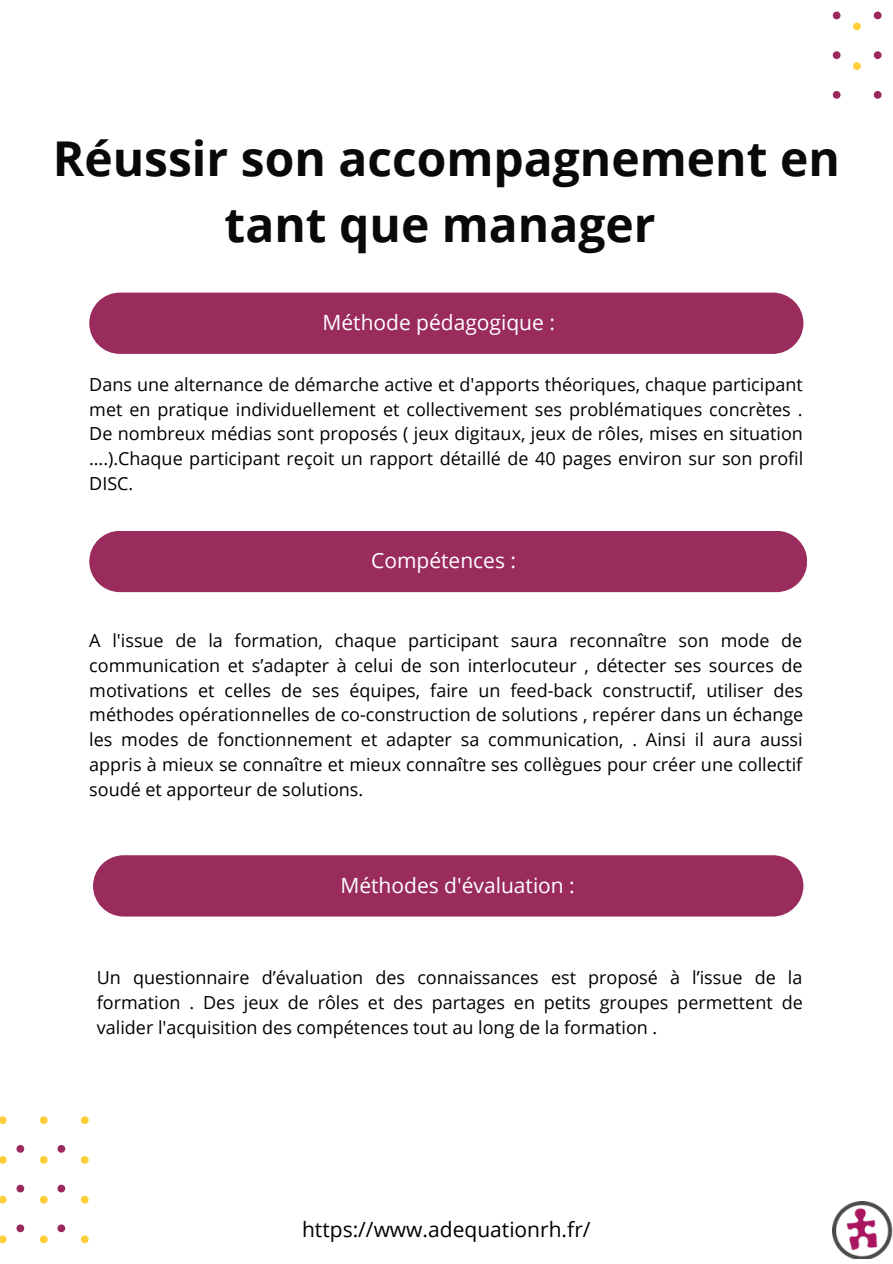
<style>
.page{position:relative;width:893px;height:1264px;background:#fff}
.page>*{position:absolute;margin:0;border:0;box-sizing:border-box;transform-origin:0 0}
.t1{font:700 48px/66.3px "Open Sans";color:#090909;text-align:center}
.t2{font:21px "Open Sans";color:#fff}
.t3{font:21px "Open Sans";color:#000}
.t4{font:18px/24.8px "Open Sans";color:#000;text-align:justify}
</style>
<div class="page">
<img style="left:832px;top:1201px;width:60px;height:57px">
<div style="left:89px;top:292px;width:714px;height:62px;background:#9a2b5d;border-radius:31px"></div>
<div style="left:89px;top:531px;width:717px;height:61px;background:#9a2b5d;border-radius:31px"></div>
<div style="left:93px;top:855px;width:710px;height:61px;background:#9a2b5d;border-radius:31px"></div>
<svg style="left:832px;top:11px;width:50px;height:88px"></svg>
<svg style="left:0;top:1116px;width:89px;height:128px"></svg>
<p class="t1" style="left:53px;top:124px;width:788px">Réussir son accompagnement en tant que manager</p>
<p class="t2" style="left:322px;top:307px;width:234px">Méthode pédagogique :</p>
<p class="t4" style="left:89px;top:371px;width:715px">Dans une alternance de démarche active et d'apports théoriques, chaque participant met en pratique individuellement et collectivement ses problématiques concrètes .<br>De nombreux médias sont proposés ( jeux digitaux, jeux de rôles, mises en situation ….).Chaque participant reçoit un rapport détaillé de 40 pages environ sur son profil DISC.</p>
<p class="t2" style="left:371px;top:546px;width:146px">Compétences :</p>
<p class="t4" style="left:89px;top:628px;width:715px">A l'issue de la formation, chaque participant saura reconnaître son mode de communication et s’adapter à celui de son interlocuteur , détecter ses sources de motivations et celles de ses équipes, faire un feed-back constructif, utiliser des méthodes opérationnelles de co-construction de solutions , repérer dans un échange les modes de fonctionnement et adapter sa communication, . Ainsi il aura aussi appris à mieux se connaître et mieux connaître ses collègues pour créer une collectif soudé et apporteur de solutions.</p>
<p class="t2" style="left:340px;top:870px;width:236px">Méthodes d'évaluation :</p>
<p class="t4" style="left:97px;top:965px;width:707px">Un questionnaire d’évaluation des connaissances est proposé à l’issue de la formation . Des jeux de rôles et des partages en petits groupes permettent de valider l'acquisition des compétences tout au long de la formation .</p>
<p class="t3" style="left:302px;top:1214px;width:290px">https://www.adequationrh.fr/</p>
</div>
